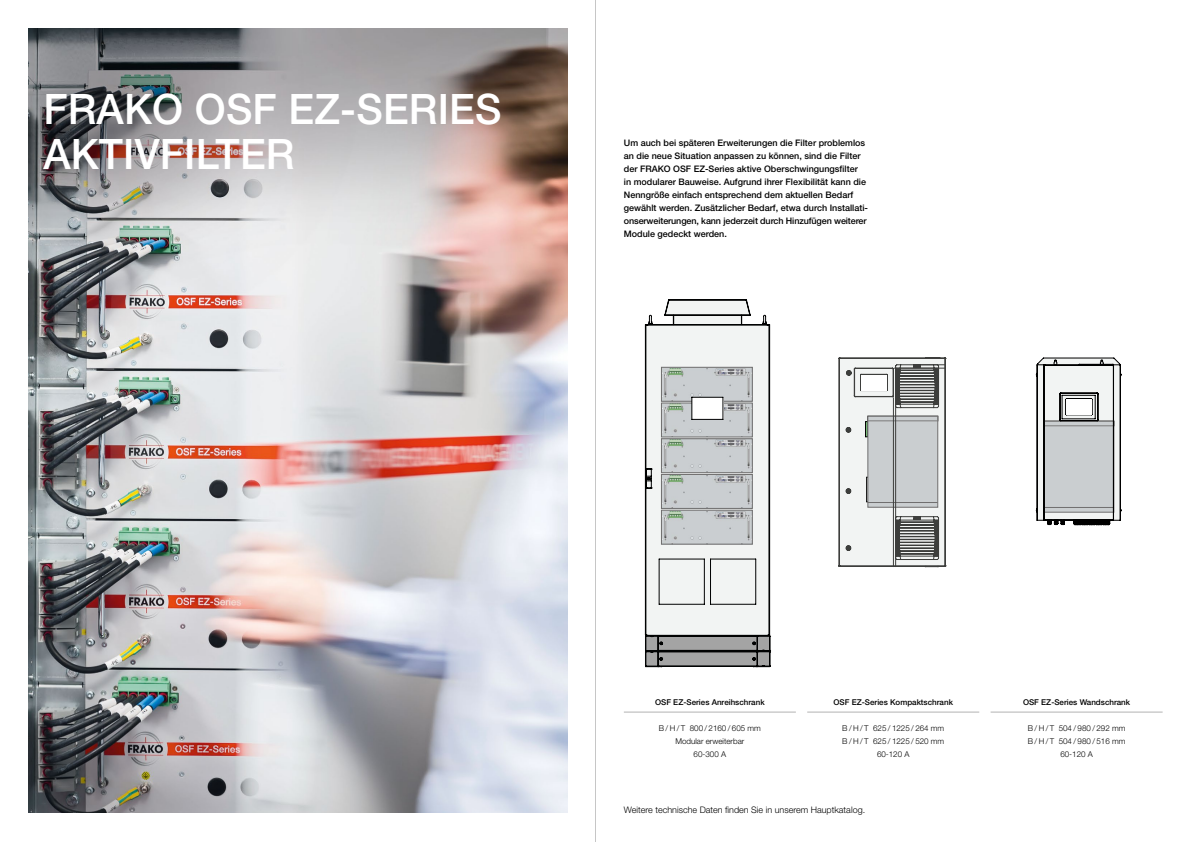
<style>
.page{position:relative;width:1191px;height:842px;background:#fff}
.page>*{position:absolute;margin:0;border:0;box-sizing:border-box;transform-origin:0 0}
.t1{font:500 42px/45.5px "Helvetica Neue LT Pro";letter-spacing:.005em;color:#fff}
.t2{font:500 9px/13px "Helvetica Neue LT Pro";color:#000}
.t3{font:300 9px "Helvetica Neue LT Pro";color:#000}
.t4{font:300 8px/13px "Helvetica Neue LT Pro";color:#000;text-align:center}
.t5{font:500 8px "Helvetica Neue LT Pro";color:#000}
</style>
<div class="page">
<img style="left:28px;top:28px;width:539px;height:785px">
<svg style="left:839px;top:358px;width:106px;height:208px"></svg>
<div style="left:861px;top:375px;width:25px;height:16px;background:#fff"></div>
<svg style="left:1036px;top:358px;width:85px;height:167px"></svg>
<hr style="left:624px;top:712px;width:172px;height:1px;background:#b3b2b2">
<hr style="left:807px;top:712px;width:172px;height:1px;background:#b3b2b2">
<hr style="left:990px;top:712px;width:172px;height:1px;background:#b3b2b2">
<hr style="left:595px;top:0;width:1px;height:842px;background:#c6c6c6">
<svg style="left:645px;top:299px;width:125px;height:368px"></svg>
<h1 class="t1" style="left:43px;top:85px;width:460px">FRAKO OSF EZ-SERIES<br>AKTIVFILTER</h1>
<p class="t2" style="left:624px;top:136px;width:246px">Um auch bei späteren Erweiterungen die Filter problemlos an die neue Situation anpassen zu können, sind die Filter der FRAKO OSF EZ-Series aktive Oberschwingungsfilter<br>in modularer Bauweise. Aufgrund ihrer Flexibilität kann die Nenngröße einfach entsprechend dem aktuellen Bedarf gewählt werden. Zusätzlicher Bedarf, etwa durch Installati&shy;onserweiterungen, kann jederzeit durch Hinzufügen weiterer Module gedeckt werden.</p>
<p class="t5" style="left:655px;top:698px;width:111px">OSF EZ-Series Anreihschrank</p>
<p class="t4" style="left:659px;top:722px;width:103px">B / H / T 800 / 2160 / 605 mm<br>Modular erweiterbar<br>60-300 A</p>
<p class="t5" style="left:833px;top:698px;width:121px">OSF EZ-Series Kompaktschrank</p>
<p class="t4" style="left:842px;top:722px;width:103px">B / H / T 625 / 1225 / 264 mm<br>B / H / T 625 / 1225 / 520 mm<br>60-120 A</p>
<p class="t3" style="left:624px;top:804px;width:243px">Weitere technische Daten finden Sie in unserem Hauptkatalog.</p>
<p class="t5" style="left:1023px;top:698px;width:109px">OSF EZ-Series Wandschrank</p>
<p class="t4" style="left:1027px;top:722px;width:99px">B / H / T 504 / 980 / 292 mm<br>B / H / T 504 / 980 / 516 mm<br>60-120 A</p>
</div>
